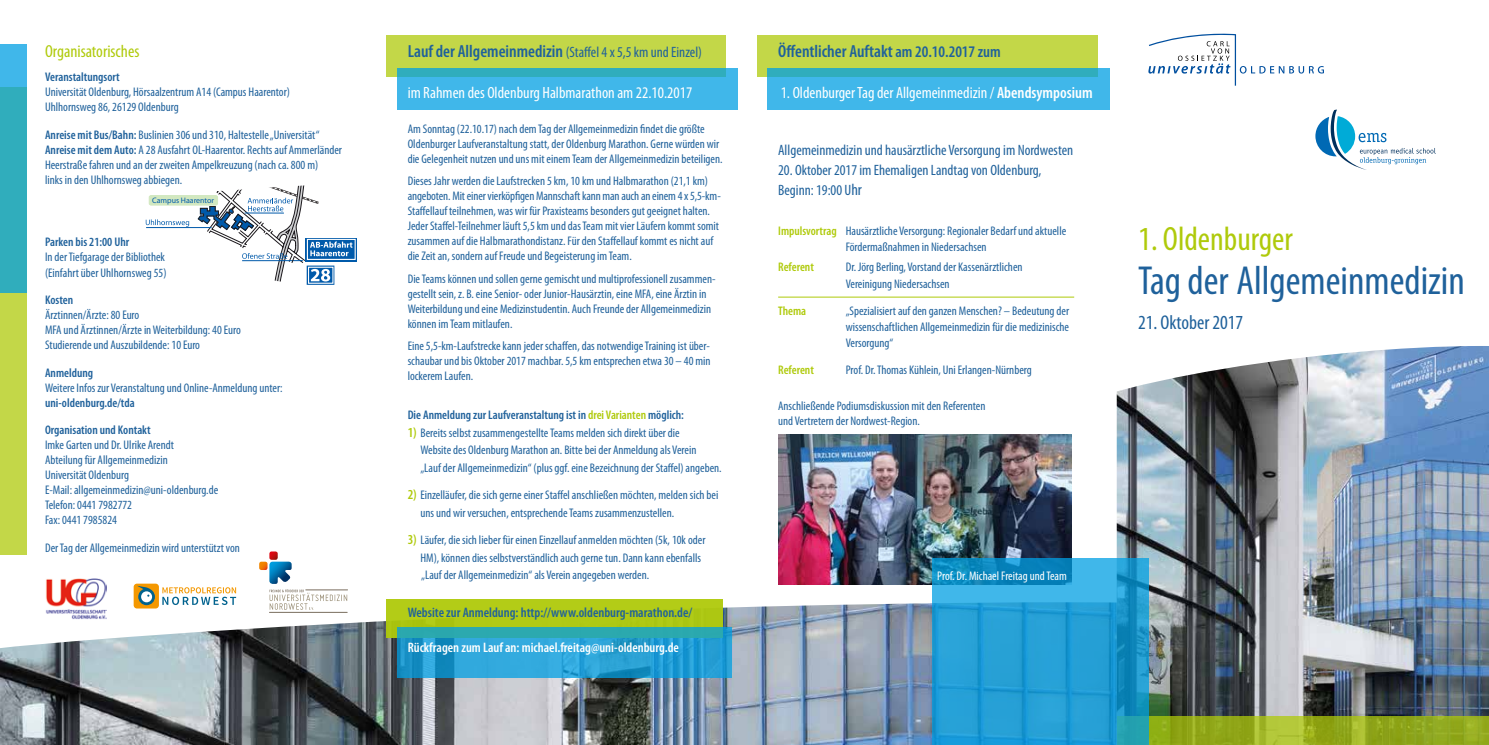
<style>
.page{position:relative;width:1489px;height:745px;background:#fff}
.page>*{position:absolute;margin:0;border:0;box-sizing:border-box;transform-origin:0 0}
.t1{font:condensed 40.62px "Myriad Pro";color:#1f619b}
.t2{font:condensed 33.75px "Myriad Pro";color:#afca0b}
.t3{font:condensed 20px "Myriad Pro";color:#1f619b}
.t4{font:600 condensed 17.5px "Myriad Pro";color:#1f619b}
.t5{font:condensed 17.5px "Myriad Pro";color:#afca0b}
.t6{font:condensed 16.25px "Myriad Pro";color:#fff}
.t7{font:condensed 15px/20px "Myriad Pro";color:#1f619b}
.t8{font:600 condensed 13.75px "Myriad Pro";color:#1f619b}
.t9{font:600 condensed 13.75px "Myriad Pro";color:#fff}
.t10{font:condensed 12.5px/15px "Myriad Pro";color:#1f619b}
.t11{font:600 condensed 12.5px "Myriad Pro";color:#1f619b}
.t12{font:condensed 12.5px "Myriad Pro";color:#fff}
.t13{font:600 condensed 12.5px "Myriad Pro";color:#afca0b}
.t14{font:7.88px "Myriad MM.565.Sk.600.Br";color:#005aaa}
.s1{font-weight:600}
.s2{font-weight:600;font-size:17.5px}
.s3{font-weight:600;color:#fff}
.s4{color:#afca0b}
.s5{font-weight:600;font-size:13.75px;color:#afca0b}
.s6{font-size:16.25px}
.s7{font-weight:600;color:#afca0b}
</style>
<div class="page">
<img style="left:0;top:603px;width:932px;height:141px">
<svg style="left:1148px;top:33px;width:175px;height:53px"></svg>
<svg style="left:1315px;top:109px;width:120px;height:61px"></svg>
<img style="left:1116px;top:346px;width:372px;height:370px">
<svg style="left:1148px;top:716px;width:340px;height:28px;fill:#90a71a"></svg>
<div style="left:386px;top:35px;width:339px;height:41px;background:#c3d748"></div>
<div style="left:756px;top:35px;width:341px;height:41px;background:#c3d748"></div>
<svg style="left:397px;top:68px;width:340px;height:42px;fill:#40b7ea"></svg>
<svg style="left:767px;top:68px;width:342px;height:42px;fill:#40b7ea"></svg>
<div style="left:0;top:87px;width:27px;height:467px;background:#c3d748"></div>
<svg style="left:0;top:44px;width:27px;height:248px;fill:#30adbc"></svg>
<div style="left:130px;top:581px;width:110px;height:30px;background:#fff"></div>
<div style="left:134px;top:583px;width:25px;height:25px;background:#f49800;border-radius:3px"></div>
<svg style="left:135px;top:584px;width:20px;height:20px"></svg>
<svg style="left:162px;top:587px;width:74px;height:17px"></svg>
<svg style="left:259px;top:551px;width:88px;height:58px"></svg>
<hr style="left:306px;top:589px;width:41px;height:1px;background:#796d5d">
<hr style="left:269px;top:611px;width:78px;height:1px;background:#796d5d">
<img style="left:45px;top:578px;width:62px;height:40px">
<div style="left:386px;top:599px;width:337px;height:38px;background:#b3cc17"></div>
<svg style="left:397px;top:626px;width:334px;height:51px"></svg>
<img style="left:778px;top:434px;width:293px;height:150px">
<svg style="left:932px;top:557px;width:216px;height:187px;fill:#25a0d6"></svg>
<svg style="left:352px;top:238px;width:5px;height:23px"></svg>
<svg style="left:145px;top:185px;width:207px;height:97px"></svg>
<hr style="left:778px;top:297px;width:296px;height:1px;background:#afca0b">
<h3 class="t5" style="left:45px;top:41px;width:96px">Organisatorisches</h3>
<p class="t11" style="left:45px;top:69px;width:76px">Veranstaltungsort</p>
<p class="t10" style="left:45px;top:84px;width:246px">Universität Oldenburg, Hörsaalzentrum A14 (Campus Haarentor)<br>Uhlhornsweg 86, 26129 Oldenburg</p>
<p class="t10" style="left:45px;top:127px;width:298px"><span class="s1">Anreise mit Bus/Bahn:</span> Buslinien 306 und 310, Haltestelle „Universität“ <span class="s1">Anreise mit dem Auto:</span> A 28 Ausfahrt OL-Haarentor. Rechts auf Ammerländer Heerstraße fahren und an der zweiten Ampelkreuzung (nach ca. 800 m)<br>links in den Uhlhornsweg abbiegen.</p>
<p class="t14" style="left:42px;top:163px;width:58px">Campus Wechloy</p>
<p class="t14" style="left:152px;top:195px;width:63px">Campus Haarentor</p>
<p class="t11" style="left:45px;top:234px;width:86px">Parken bis 21:00 Uhr</p>
<p class="t10" style="left:45px;top:249px;width:123px">In der Tiefgarage der Bibliothek (Einfahrt über Uhlhornsweg 55)</p>
<p class="t11" style="left:45px;top:292px;width:30px">Kosten</p>
<p class="t10" style="left:45px;top:307px;width:197px">Ärztinnen/Ärzte: 80 Euro<br>MFA und Ärztinnen/Ärzte in Weiterbildung: 40 Euro<br>Studierende und Auszubildende: 10 Euro</p>
<p class="t11" style="left:45px;top:364px;width:50px">Anmeldung</p>
<p class="t10" style="left:45px;top:379px;width:239px">Weitere Infos zur Veranstaltung und Online-Anmeldung unter:</p>
<p class="t11" style="left:45px;top:394px;width:91px">uni-oldenburg.de/tda</p>
<p class="t11" style="left:45px;top:422px;width:107px">Organisation und Kontakt</p>
<p class="t10" style="left:45px;top:437px;width:175px">Imke Garten und Dr. Ulrike Arendt<br>Abteilung für Allgemeinmedizin<br>Universität Oldenburg<br>E-Mail: allgemeinmedizin@uni-oldenburg.de<br>Telefon: 0441 7982772<br>Fax: 0441 7985824</p>
<p class="t10" style="left:45px;top:539px;width:196px">Der Tag der Allgemeinmedizin wird unterstützt von</p>
<p class="t7" style="left:407px;top:42px;width:296px"><span class="s2">Lauf der Allgemeinmedizin</span> (Staffel 4 x 5,5 km und Einzel)</p>
<h3 class="t6" style="left:407px;top:82px;width:286px">im Rahmen des Oldenburg Halbmarathon am 22.10.2017</h3>
<p class="t10" style="left:407px;top:121px;width:316px">Am Sonntag (22.10.17) nach dem Tag der Allgemeinmedizin findet die größte<br>Oldenburger Laufveranstaltung statt, der Oldenburg Marathon. Gerne würden wir die Gelegenheit nutzen und uns mit einem Team der Allgemeinmedizin beteiligen.</p>
<p class="t10" style="left:407px;top:173px;width:315px">Dieses Jahr werden die Laufstrecken 5 km, 10 km und Halbmarathon (21,1 km) angeboten. Mit einer vierköpfigen Mannschaft kann man auch an einem 4 x 5,5-km-Staffellauf teilnehmen, was wir für Praxisteams besonders gut geeignet halten.<br>Jeder Staffel-Teilnehmer läuft 5,5 km und das Team mit vier Läufern kommt somit zusammen auf die Halbmarathondistanz. Für den Staffellauf kommt es nicht auf die Zeit an, sondern auf Freude und Begeisterung im Team.</p>
<p class="t10" style="left:407px;top:271px;width:309px">Die Teams können und sollen gerne gemischt und multiprofessionell zusammen&shy;gestellt sein, z. B. eine Senior- oder Junior-Hausärztin, eine MFA, eine Ärztin in Weiterbildung und eine Medizinstudentin. Auch Freunde der Allgemeinmedizin können im Team mitlaufen.</p>
<p class="t10" style="left:407px;top:338px;width:304px;text-align:justify">Eine 5,5-km-Laufstrecke kann jeder schaffen, das notwendige Training ist über&shy;schaubar und bis Oktober 2017 machbar. 5,5 km entsprechen etwa 30 – 40 min lockerem Laufen. <span class="s3">D</span></p>
<p class="t11" style="left:407px;top:407px;width:278px">Die Anmeldung zur Laufveranstaltung ist in <span class="s4">drei Varianten</span> möglich:</p>
<p class="t10" style="left:420px;top:423px;width:303px;line-height:17.5px;text-indent:-13px"><span class="s5">1)</span> Bereits selbst zusammengestellte Teams melden sich direkt über die<br>Website des Oldenburg Marathon an. Bitte bei der Anmeldung als Verein<br>„Lauf der Allgemeinmedizin“ (plus ggf. eine Bezeichnung der Staffel) angeben.</p>
<p class="t10" style="left:420px;top:486px;width:299px;line-height:17.5px;text-indent:-13px"><span class="s5">2)</span> Einzelläufer, die sich gerne einer Staffel anschließen möchten, melden sich bei uns und wir versuchen, entsprechende Teams zusammenzustellen.</p>
<p class="t10" style="left:420px;top:531px;width:286px;line-height:17.5px;text-indent:-13px"><span class="s5">3)</span> Läufer, die sich lieber für einen Einzellauf anmelden möchten (5k, 10k oder<br>HM), können dies selbstverständlich auch gerne tun. Dann kann ebenfalls „Lauf der Allgemeinmedizin“ als Verein angegeben werden.</p>
<p class="t8" style="left:407px;top:603px;width:286px">Website zur Anmeldung: http://www.oldenburg-marathon.de/</p>
<p class="t9" style="left:407px;top:638px;width:273px">Rückfragen zum Lauf an: michael.freitag@uni-oldenburg.de</p>
<h3 class="t4" style="left:778px;top:41px;width:224px">Öffentlicher Auftakt <span class="s6">am 20.10.2017 zum</span></h3>
<h3 class="t6" style="left:780px;top:82px;width:313px">1. Oldenburger Tag der Allgemeinmedizin / <span class="s1">Abendsymposium</span></h3>
<p class="t7" style="left:778px;top:140px;width:296px">Allgemeinmedizin und hausärztliche Versorgung im Nordwesten</p>
<p class="t7" style="left:778px;top:160px;width:265px">20. Oktober 2017 im Ehemaligen Landtag von Oldenburg,<br>Beginn: 19:00 U<span class="s6">hr</span></p>
<p class="t10" style="left:845px;top:223px;width:222px;line-height:16.2px;text-indent:-68px"><span class="s7">Impulsvortrag</span> Hausärztliche Versorgung: Regionaler Bedarf und aktuelle<br>Fördermaßnahmen in Niedersachsen</p>
<p class="t13" style="left:778px;top:259px;width:37px">Referent</p>
<p class="t10" style="left:845px;top:259px;width:178px;line-height:16.2px">Dr. Jörg Berling, Vorstand der Kassenärztlichen<br>Vereinigung Niedersachsen</p>
<p class="t13" style="left:778px;top:303px;width:30px">Thema</p>
<p class="t10" style="left:845px;top:302px;width:225px;line-height:16.2px;text-align:justify">„Spezialisiert auf den ganzen Menschen? – Bedeutung der wissenschaftlichen Allgemeinmedizin für die medizinische Versorgung“</p>
<p class="t13" style="left:778px;top:361px;width:37px">Referent</p>
<p class="t10" style="left:845px;top:361px;width:187px">Prof. Dr. Thomas Kühlein, Uni Erlangen-Nürnberg</p>
<p class="t10" style="left:778px;top:398px;width:209px">Anschließende Podiumsdiskussion mit den Referenten und Vertretern der Nordwest-Region.</p>
<h2 class="t2" style="left:1137px;top:219px;width:156px">1. Oldenburger</h2>
<h1 class="t1" style="left:1137px;top:256px;width:328px">Tag der Allgemeinmedizin</h1>
<h3 class="t3" style="left:1137px;top:310px;width:107px">21. Oktober 2017</h3>
<p class="t12" style="left:937px;top:567px;width:131px">Prof. Dr. Michael Freitag und Team</p>
</div>
